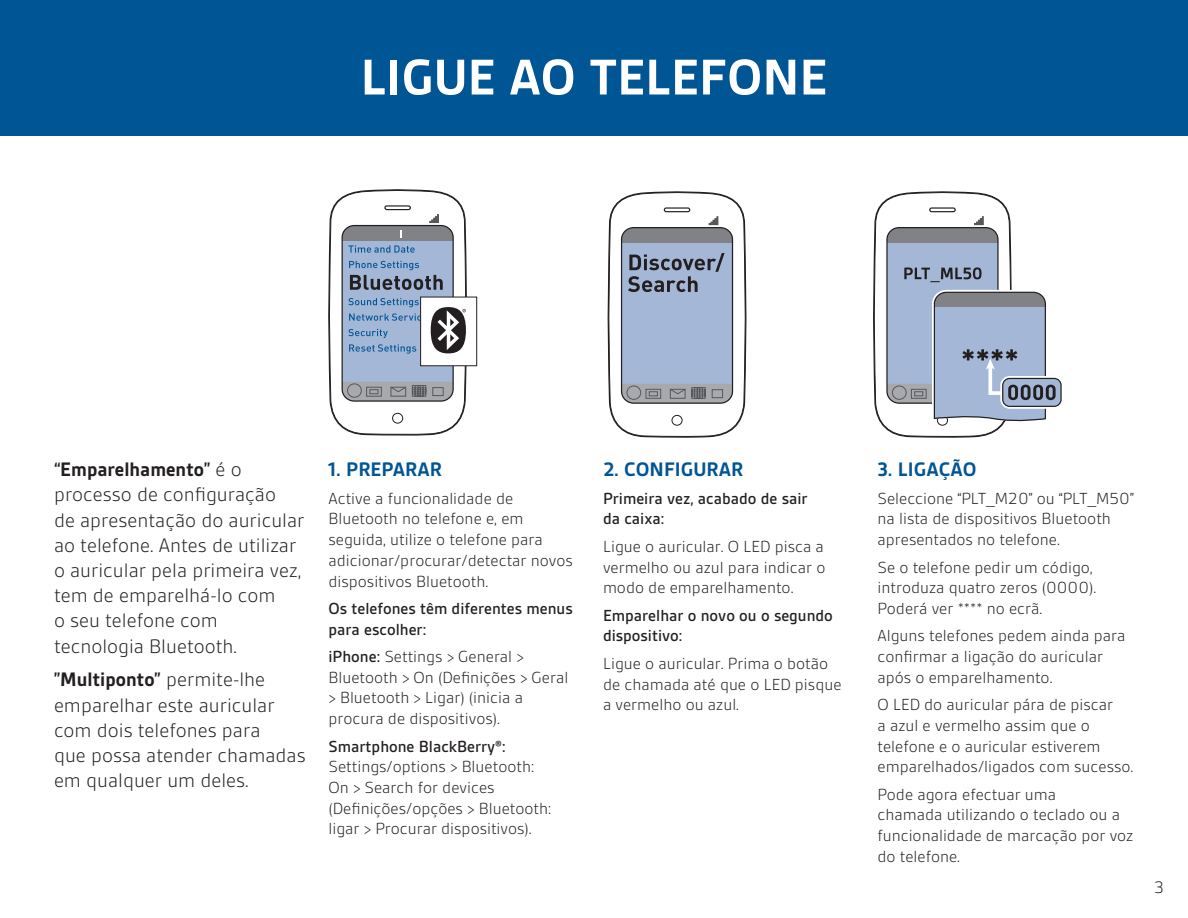
<style>
.page{position:relative;width:1188px;height:918px;background:#fff}
.page>*{position:absolute;margin:0;border:0;box-sizing:border-box;transform-origin:0 0}
.t1{font:700 54px "Gesta";color:#fff}
.t2{font:300 21px/25.2px "Gesta";color:#231f20}
.t3{font:700 21px "Gesta";color:#005595}
.t4{font:300 18px "Gesta";color:#231f20}
.t5{font:300 17.25px/20.7px "Gesta";color:#231f20}
.t6{font:500 17.25px/20.7px "Gesta";color:#231f20}
.s1{font-weight:700}
.s2{font-weight:500}
</style>
<div class="page">
<div style="left:0;top:0;width:1188px;height:136px;background:#005595"></div>
<div style="left:420px;top:297px;width:57px;height:69px;border:1px solid #231f20"></div>
<svg style="left:328px;top:189px;width:140px;height:247px"></svg>
<svg style="left:607px;top:191px;width:140px;height:247px"></svg>
<div style="left:1000px;top:376px;width:63px;height:33px;border:5px solid #fff;border-radius:7px"></div>
<div style="left:1003px;top:378px;width:58px;height:28px;background:#a4b7d7;border-radius:7px"></div>
<div style="left:1002px;top:378px;width:60px;height:29px;border:1px solid #231f20;border-radius:7px"></div>
<svg style="left:873px;top:191px;width:183px;height:247px"></svg>
<h1 class="t1" style="left:361px;top:49px;width:468px">LIGUE AO TELEFONE</h1>
<p class="t2" style="left:54px;top:457px;width:252px"><span class="s1">“Emparelhamento”</span> é o processo de configuração<br>de apresentação do auricular ao telefone. Antes de utilizar o auricular pela primeira vez, tem de emparelhá-lo com<br>o seu telefone com tecnologia Bluetooth.</p>
<p class="t2" style="left:54px;top:667px;width:253px"><span class="s1">”Multiponto”</span> permite-lhe emparelhar este auricular com dois telefones para<br>que possa atender chamadas em qualquer um deles.</p>
<p class="t3" style="left:328px;top:459px;width:115px">1. PREPARAR</p>
<p class="t5" style="left:328px;top:488px;width:246px">Active a funcionalidade de<br>Bluetooth no telefone e, em seguida, utilize o telefone para adicionar/procurar/detectar novos dispositivos Bluetooth.</p>
<p class="t6" style="left:328px;top:598px;width:246px">Os telefones têm diferentes menus para escolher:</p>
<p class="t5" style="left:328px;top:646px;width:241px"><span class="s2">iPhone:</span> Settings &gt; General &gt;<br>Bluetooth &gt; On (Definições &gt; Geral &gt; Bluetooth &gt; Ligar) (inicia a procura de dispositivos).</p>
<p class="t6" style="left:328px;top:736px;width:177px">Smartphone BlackBerry®:</p>
<p class="t5" style="left:328px;top:757px;width:224px">Settings/options &gt; Bluetooth:<br>On &gt; Search for devices (Definições/opções &gt; Bluetooth: ligar &gt; Procurar dispositivos).</p>
<p class="t3" style="left:603px;top:459px;width:142px">2. CONFIGURAR</p>
<p class="t6" style="left:603px;top:488px;width:206px">Primeira vez, acabado de sair da caixa:</p>
<p class="t5" style="left:603px;top:536px;width:224px;text-align:justify">Ligue o auricular. O LED pisca a vermelho ou azul para indicar o modo de emparelhamento.</p>
<p class="t6" style="left:603px;top:605px;width:231px">Emparelhar o novo ou o segundo dispositivo:</p>
<p class="t5" style="left:603px;top:653px;width:240px">Ligue o auricular. Prima o botão de chamada até que o LED pisque a vermelho ou azul.</p>
<p class="t3" style="left:878px;top:459px;width:100px">3. LIGAÇÃO</p>
<p class="t5" style="left:878px;top:488px;width:258px">Seleccione “PLT_M20” ou “PLT_M50” na lista de dispositivos Bluetooth apresentados no telefone.</p>
<p class="t5" style="left:878px;top:557px;width:220px">Se o telefone pedir um código, introduza quatro zeros (0000).<br>Poderá ver **** no ecrã.</p>
<p class="t5" style="left:878px;top:626px;width:250px">Alguns telefones pedem ainda para confirmar a ligação do auricular após o emparelhamento.</p>
<p class="t5" style="left:878px;top:694px;width:257px">O LED do auricular pára de piscar<br>a azul e vermelho assim que o telefone e o auricular estiverem emparelhados/ligados com sucesso.</p>
<p class="t5" style="left:878px;top:784px;width:257px">Pode agora efectuar uma<br>chamada utilizando o teclado ou a funcionalidade de marcação por voz do telefone.</p>
<p class="t4" style="left:1155px;top:878px;width:11px">3</p>
</div>
